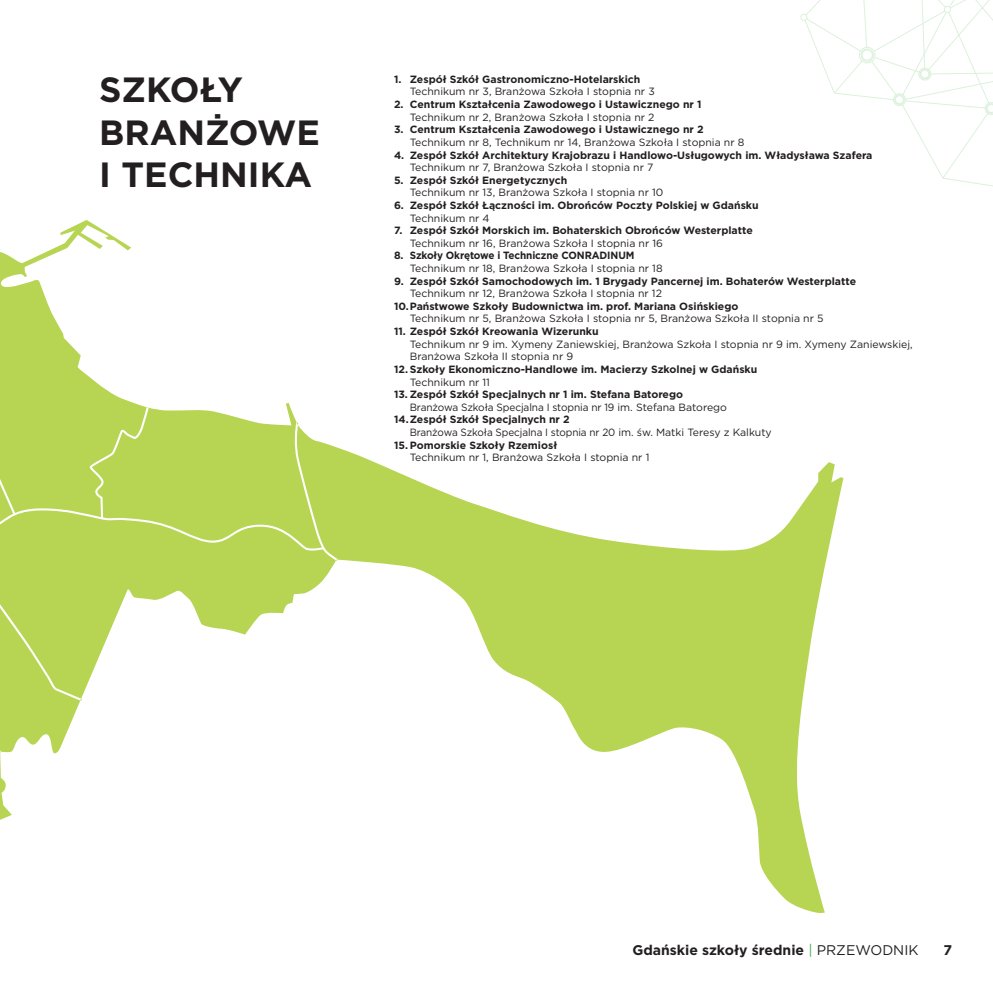
<style>
.page{position:relative;width:993px;height:993px;background:#fff}
.page>*{position:absolute;margin:0;border:0;box-sizing:border-box;transform-origin:0 0}
.t1{font:700 35px/42px "Gotham";color:#231f20}
.t2{font:700 14px "Gotham";color:#231f20}
.t3{font:700 10.5px "Gotham";color:#231f20}
.t4{font:10.5px/12.6px "Gotham";color:#231f20}
.t5{font:10.5px "Gotham";color:#231f20;scale:.95 1}
.t6{font:10.5px "Gotham";color:#231f20;scale:.96 1}
.s1{font-weight:400;color:#40ae49}
.s2{font-weight:400}
</style>
<div class="page">
<svg style="left:800px;top:0;width:192px;height:186px"></svg>
<svg style="left:0;top:517px;width:297px;height:180px;fill:#b7d553"></svg>
<svg style="left:0;top:517px;width:13px;height:9px"></svg>
<svg style="left:0;top:220px;width:134px;height:297px;fill:#b7d553"></svg>
<svg style="left:297px;top:442px;width:546px;height:471px"></svg>
<svg style="left:0;top:566px;width:82px;height:254px"></svg>
<svg style="left:92px;top:403px;width:230px;height:145px;background:#bfd966"></svg>
<h1 class="t1" style="left:99px;top:69px;width:222px">SZKOŁY<br>BRANŻOWE<br>I TECHNIKA</h1>
<p class="t3" style="left:394px;top:72px;width:248px">1. Zespół Szkół Gastronomiczno-Hotelarskich</p>
<p class="t4" style="left:409px;top:85px;width:246px">Technikum nr 3, Branżowa Szkoła I stopnia nr 3</p>
<p class="t3" style="left:394px;top:97px;width:309px">2. Centrum Kształcenia Zawodowego i Ustawicznego nr 1</p>
<p class="t4" style="left:409px;top:110px;width:246px">Technikum nr 2, Branżowa Szkoła I stopnia nr 2</p>
<p class="t3" style="left:394px;top:123px;width:311px">3. Centrum Kształcenia Zawodowego i Ustawicznego nr 2</p>
<p class="t4" style="left:409px;top:136px;width:336px">Technikum nr 8, Technikum nr 14, Branżowa Szkoła I stopnia nr 8</p>
<p class="t3" style="left:394px;top:148px;width:480px">4. Zespół Szkół Architektury Krajobrazu i Handlowo-Usługowych im. Władysława Szafera</p>
<p class="t4" style="left:409px;top:161px;width:245px">Technikum nr 7, Branżowa Szkoła I stopnia nr 7</p>
<p class="t3" style="left:394px;top:173px;width:175px">5. Zespół Szkół Energetycznych</p>
<p class="t4" style="left:409px;top:186px;width:255px">Technikum nr 13, Branżowa Szkoła I stopnia nr 10</p>
<p class="t3" style="left:394px;top:198px;width:366px">6. Zespół Szkół Łączności im. Obrońców Poczty Polskiej w Gdańsku</p>
<p class="t4" style="left:409px;top:211px;width:81px">Technikum nr 4</p>
<p class="t3" style="left:394px;top:223px;width:360px">7. Zespół Szkół Morskich im. Bohaterskich Obrońców Westerplatte</p>
<p class="t4" style="left:409px;top:236px;width:255px">Technikum nr 16, Branżowa Szkoła I stopnia nr 16</p>
<p class="t3" style="left:394px;top:249px;width:242px">8. Szkoły Okrętowe i Techniczne CONRADINUM</p>
<p class="t4" style="left:409px;top:262px;width:254px">Technikum nr 18, Branżowa Szkoła I stopnia nr 18</p>
<p class="t3" style="left:394px;top:274px;width:463px">9. Zespół Szkół Samochodowych im. 1 Brygady Pancernej im. Bohaterów Westerplatte</p>
<p class="t4" style="left:409px;top:287px;width:254px">Technikum nr 12, Branżowa Szkoła I stopnia nr 12</p>
<p class="t3" style="left:394px;top:299px;width:346px">10.Państwowe Szkoły Budownictwa im. prof. Mariana Osińskiego</p>
<p class="t4" style="left:409px;top:312px;width:415px">Technikum nr 5, Branżowa Szkoła I stopnia nr 5, Branżowa Szkoła II stopnia nr 5</p>
<p class="t3" style="left:394px;top:324px;width:206px">11. Zespół Szkół Kreowania Wizerunku</p>
<p class="t4" style="left:409px;top:337px;width:504px">Technikum nr 9 im. Xymeny Zaniewskiej, Branżowa Szkoła I stopnia nr 9 im. Xymeny Zaniewskiej,<br>Branżowa Szkoła II stopnia nr 9</p>
<p class="t3" style="left:394px;top:362px;width:364px">12. Szkoły Ekonomiczno-Handlowe im. Macierzy Szkolnej w Gdańsku</p>
<p class="t4" style="left:409px;top:375px;width:82px">Technikum nr 11</p>
<p class="t3" style="left:394px;top:387px;width:290px">13. Zespół Szkół Specjalnych nr 1 im. Stefana Batorego</p>
<p class="t6" style="left:409px;top:400px;width:332px">Branżowa Szkoła Specjalna I stopnia nr 19 im. Stefana Batorego</p>
<p class="t3" style="left:394px;top:412px;width:177px">14.Zespół Szkół Specjalnych nr 2</p>
<p class="t5" style="left:409px;top:425px;width:382px">Branżowa Szkoła Specjalna I stopnia nr 20 im. św. Matki Teresy z Kalkuty</p>
<p class="t3" style="left:394px;top:438px;width:164px">15. Pomorskie Szkoły Rzemiosł</p>
<p class="t4" style="left:409px;top:451px;width:241px">Technikum nr 1, Branżowa Szkoła I stopnia nr 1</p>
<h2 class="t2" style="left:632px;top:939px;width:287px">Gdańskie szkoły średnie <span class="s1">|</span> <span class="s2">PRZEWODNIK</span></h2>
<h2 class="t2" style="left:943px;top:939px;width:10px">7</h2>
</div>
